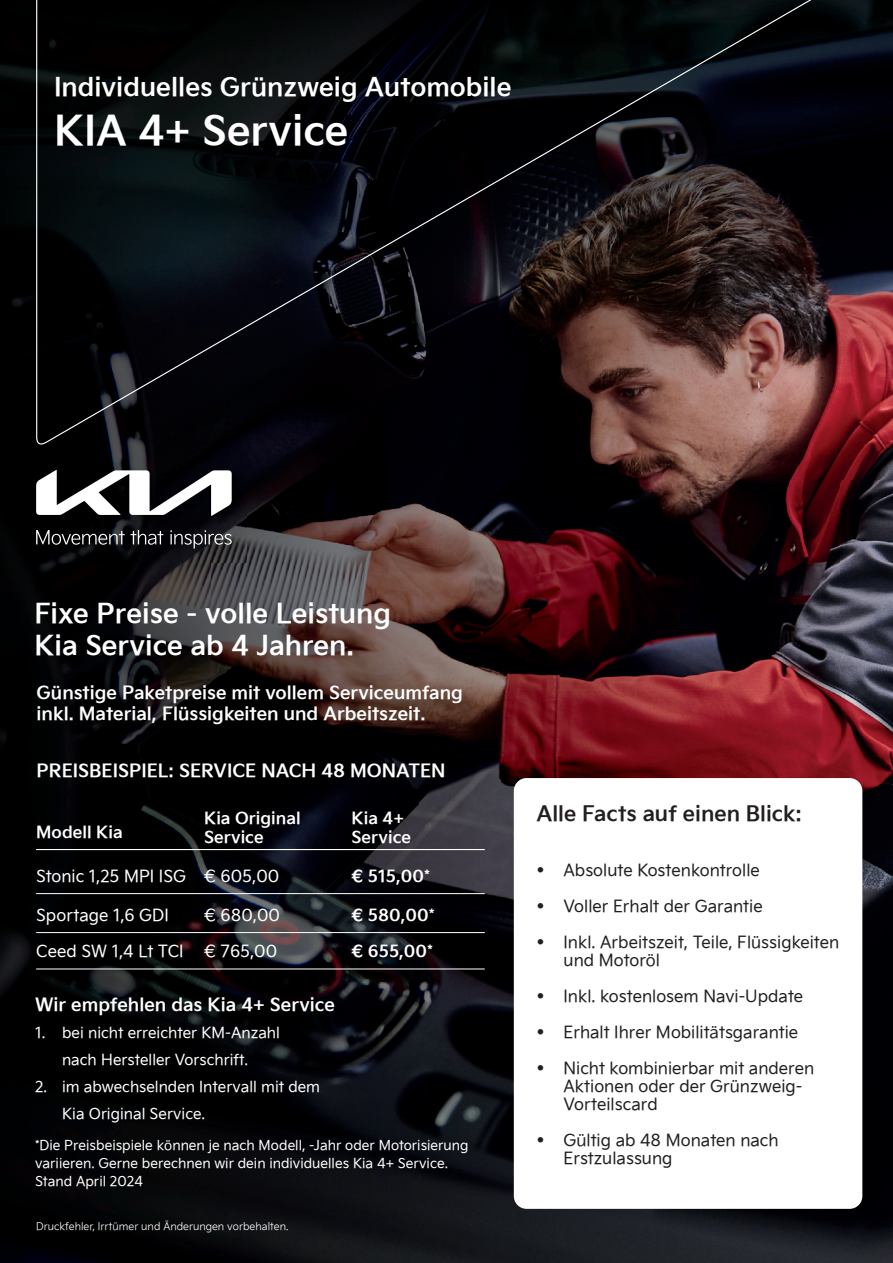
<style>
.page{position:relative;width:893px;height:1263px;background:#fff}
.page>*{position:absolute;margin:0;border:0;box-sizing:border-box;transform-origin:0 0}
.t1{font:700 40.5px "Kia Signature";color:#fff}
.t2{font:700 27px/32.4px "Kia Signature";color:#fff}
.t3{font:700 25.5px "Kia Signature";color:#fff}
.t4{font:700 21px "Kia Signature";color:#231f20}
.t5{font:700 18px/21.6px "Kia Signature";color:#fff}
.t6{font:16.5px/18px "Kia Signature";color:#231f20}
.t7{font:16.5px "Kia Signature";color:#fff}
.t8{font:700 16.5px/19.8px "Kia Signature";color:#fff}
.t9{font:15px/27px "Kia Signature";color:#fff;text-align:center}
.t10{font:13.5px/18px "Kia Signature";color:#fff}
.t11{font:300 10.5px "Kia Signature";color:#fff}
</style>
<div class="page">
<img style="left:0;top:0;width:893px;height:481px">
<div style="left:0;top:481px;width:52px;height:782px;background:#000001"></div>
<img style="left:210px;top:481px;width:631px;height:208px">
<img style="left:841px;top:481px;width:52px;height:782px">
<img style="left:52px;top:562px;width:158px;height:125px">
<img style="left:473px;top:689px;width:368px;height:574px">
<img style="left:52px;top:743px;width:421px;height:520px">
<svg style="left:36px;top:0;width:784px;height:445px;background:#151214"></svg>
<img style="left:34px;top:468px;width:212px;height:94px">
<svg style="left:36px;top:470px;width:196px;height:46px"></svg>
<svg style="left:36px;top:530px;width:89px;height:15px"></svg>
<svg style="left:131px;top:530px;width:32px;height:15px"></svg>
<svg style="left:170px;top:530px;width:62px;height:19px"></svg>
<img style="left:40px;top:687px;width:440px;height:56px">
<div style="left:514px;top:778px;width:348px;height:431px;background:#fff;border-radius:13px"></div>
<hr style="left:36px;top:893px;width:449px;height:1px;background:#fff">
<hr style="left:36px;top:849px;width:449px;height:1px;background:#fff">
<hr style="left:36px;top:932px;width:449px;height:1px;background:#fff">
<hr style="left:36px;top:968px;width:449px;height:1px;background:#fff">
<h3 class="t3" style="left:54px;top:68px;width:459px">Individuelles Grünzweig Automobile</h3>
<h1 class="t1" style="left:54px;top:100px;width:296px">KIA 4+ Service</h1>
<h2 class="t2" style="left:34px;top:595px;width:358px">Fixe Preise - volle Leistung<br>Kia Service ab 4 Jahren.</h2>
<p class="t5" style="left:37px;top:680px;width:428px">Günstige Paketpreise mit vollem Serviceumfang inkl. Material, Flüssigkeiten und Arbeitszeit.</p>
<p class="t5" style="left:37px;top:759px;width:411px">PREISBEISPIEL: SERVICE NACH 48 MONATEN</p>
<p class="t8" style="left:204px;top:807px;width:98px">Kia Original<br>Service</p>
<p class="t7" style="left:204px;top:864px;width:77px">€ 605,00</p>
<p class="t8" style="left:351px;top:865px;width:80px">€ 515,00*</p>
<p class="t8" style="left:351px;top:807px;width:61px">Kia 4+<br>Service</p>
<p class="t8" style="left:36px;top:821px;width:88px">Modell Kia</p>
<p class="t7" style="left:36px;top:864px;width:151px">Stonic 1,25 MPI ISG</p>
<p class="t7" style="left:36px;top:903px;width:134px">Sportage 1,6 GDI</p>
<p class="t7" style="left:204px;top:903px;width:77px">€ 680,00</p>
<p class="t8" style="left:351px;top:904px;width:85px">€ 580,00*</p>
<p class="t7" style="left:36px;top:939px;width:243px">Ceed SW 1,4 Lt TCI € 765,00</p>
<p class="t8" style="left:351px;top:940px;width:83px">€ 655,00*</p>
<p class="t5" style="left:35px;top:992px;width:301px">Wir empfehlen das Kia 4+ Service</p>
<p class="t9" style="left:35px;top:1018px;width:246px">1. bei nicht erreichter KM-Anzahl nach Hersteller Vorschrift.</p>
<p class="t9" style="left:62px;top:1072px;width:259px;text-align:left;text-indent:-27px">2. im abwechselnden Intervall mit dem<br>Kia Original Service.</p>
<p class="t10" style="left:35px;top:1135px;width:435px">*Die Preisbeispiele können je nach Modell, -Jahr oder Motorisierung variieren. Gerne berechnen wir dein individuelles Kia 4+ Service.<br>Stand April 2024</p>
<p class="t11" style="left:36px;top:1218px;width:254px">Druckfehler, Irrtümer und Änderungen vorbehalten.</p>
<p class="t4" style="left:536px;top:798px;width:267px">Alle Facts auf einen Blick:</p>
<p class="t6" style="left:536px;top:860px;width:225px">• Absolute Kostenkontrolle</p>
<p class="t6" style="left:536px;top:896px;width:228px">• Voller Erhalt der Garantie</p>
<p class="t6" style="left:564px;top:932px;width:277px;text-indent:-27px">• Inkl. Arbeitszeit, Teile, Flüssigkeiten und Motoröl</p>
<p class="t6" style="left:536px;top:986px;width:268px">• Inkl. kostenlosem Navi-Update</p>
<p class="t6" style="left:536px;top:1022px;width:263px">• Erhalt Ihrer Mobilitätsgarantie</p>
<p class="t6" style="left:563px;top:1058px;width:252px;text-indent:-27px">• Nicht kombinierbar mit anderen<br>Aktionen oder der Grünzweig-<br>Vorteilscard</p>
<p class="t6" style="left:563px;top:1130px;width:217px;text-indent:-27px">• Gültig ab 48 Monaten nach<br>Erstzulassung</p>
</div>
